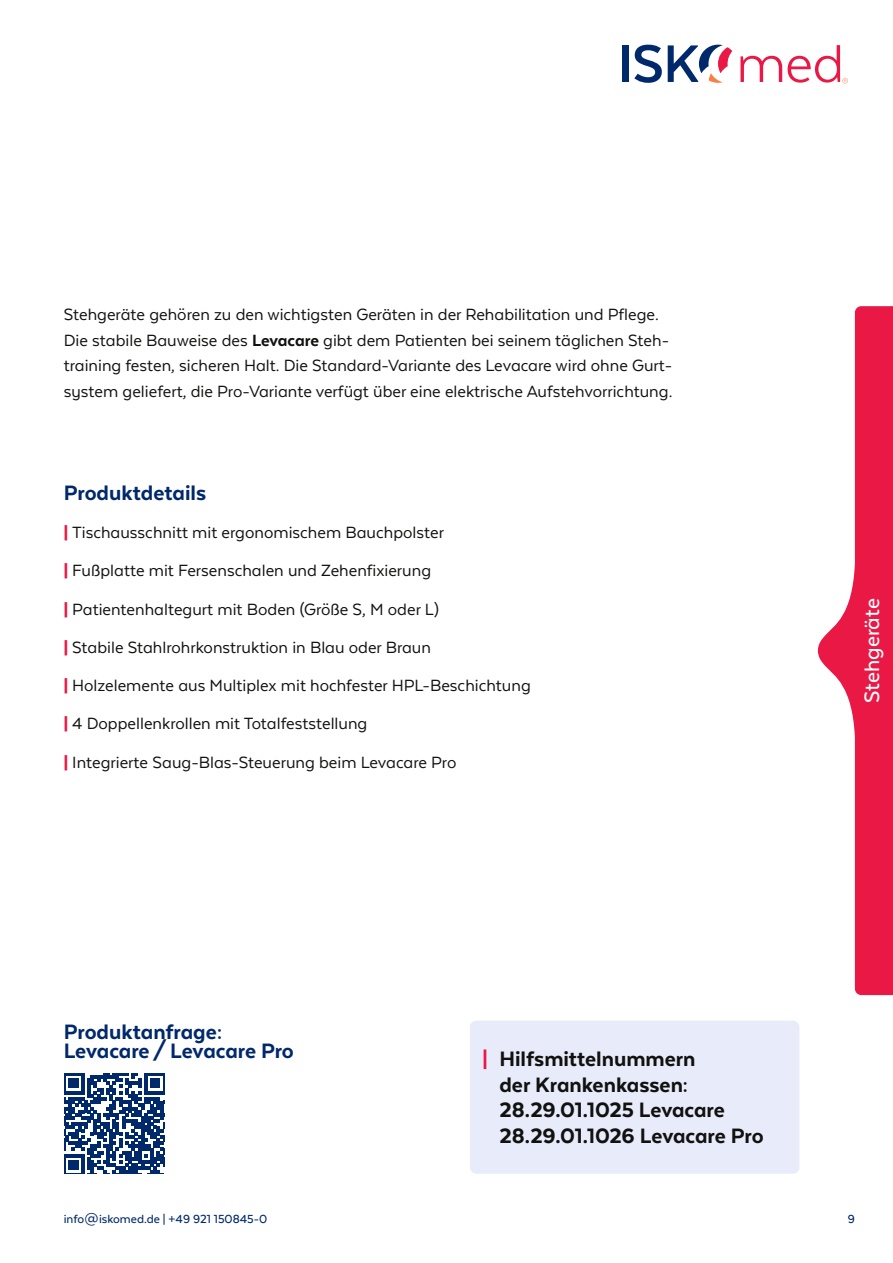
<style>
.page{position:relative;width:893px;height:1263px;background:#fff}
.page>*{position:absolute;margin:0;border:0;box-sizing:border-box;transform-origin:0 0}
.t1{font:800 24px "Texta Alt";letter-spacing:-.005em;color:#11110f}
.t2{font:800 24px "Texta Alt";color:#00296b}
.t3{font:500 24px "Texta Alt";color:#fff}
.t4{font:18.75px/25.5px "Texta Alt";color:#11110f}
.t5{font:500 13.5px "Texta Alt";color:#00296b}
.s1{font-weight:800}
.s2{font-weight:900;color:#ea1845}
.s3{color:#ea1845}
</style>
<div class="page">
<svg style="left:818px;top:306px;width:75px;height:689px;fill:#ea1845"></svg>
<div style="left:470px;top:1020px;width:329px;height:154px;background:#e7ebfa;border-radius:6px"></div>
<div style="left:622px;top:45px;width:7px;height:37px;background:#00296b"></div>
<svg style="left:634px;top:45px;width:28px;height:38px"></svg>
<svg style="left:740px;top:56px;width:42px;height:26px"></svg>
<svg style="left:668px;top:45px;width:64px;height:38px"></svg>
<svg style="left:788px;top:45px;width:60px;height:38px"></svg>
<svg style="left:64px;top:1073px;width:101px;height:101px"></svg>
<p class="t4" style="left:64px;top:302px;width:610px">Stehgeräte gehören zu den wichtigsten Geräten in der Rehabilitation und Pflege.<br>Die stabile Bauweise des <span class="s1">Levacare</span> gibt dem Patienten bei seinem täglichen Steh&shy;training festen, sicheren Halt. Die Standard-Variante des Levacare wird ohne Gurt&shy;system geliefert, die Pro-Variante verfügt über eine elektrische Aufstehvorrichtung.</p>
<p class="t2" style="left:64px;top:480px;width:144px">Produktdetails</p>
<p class="t4" style="left:64px;top:520px;width:382px"><span class="s2">|</span> Tischausschnitt mit ergonomischem Bauchpolster</p>
<p class="t4" style="left:64px;top:558px;width:369px"><span class="s2">|</span> Fußplatte mit Fersenschalen und Zehenfixierung</p>
<p class="t4" style="left:64px;top:596px;width:377px"><span class="s2">|</span> Patientenhaltegurt mit Boden (Größe S, M oder L)</p>
<p class="t4" style="left:64px;top:634px;width:369px"><span class="s2">|</span> Stabile Stahlrohrkonstruktion in Blau oder Braun</p>
<p class="t4" style="left:64px;top:673px;width:468px"><span class="s2">|</span> Holzelemente aus Multiplex mit hochfester HPL-Beschichtung</p>
<p class="t4" style="left:64px;top:711px;width:305px"><span class="s2">|</span> 4 Doppellenkrollen mit Totalfeststellung</p>
<p class="t4" style="left:64px;top:749px;width:394px"><span class="s2">|</span> Integrierte Saug-Blas-Steuerung beim Levacare Pro</p>
<p class="t3" style="left:860px;top:703px;width:106px;rotate:-90deg">Stehgeräte</p>
<p class="t2" style="left:64px;top:1019px;width:160px">Produktanfrage:</p>
<p class="t2" style="left:64px;top:1038px;width:232px">Levacare/Levacare Pro</p>
<p class="t1" style="left:482px;top:1046px;width:214px"><span class="s3">|</span> Hilfsmittelnummern</p>
<p class="t1" style="left:499px;top:1072px;width:190px">der Krankenkassen:</p>
<p class="t1" style="left:499px;top:1097px;width:227px">28.29.01.1025 Levacare</p>
<p class="t1" style="left:499px;top:1123px;width:266px">28.29.01.1026 Levacare Pro</p>
<p class="t5" style="left:64px;top:1212px;width:205px">info@iskomed.de | +49 921 150845-0</p>
<p class="t5" style="left:848px;top:1212px;width:9px">9</p>
</div>
